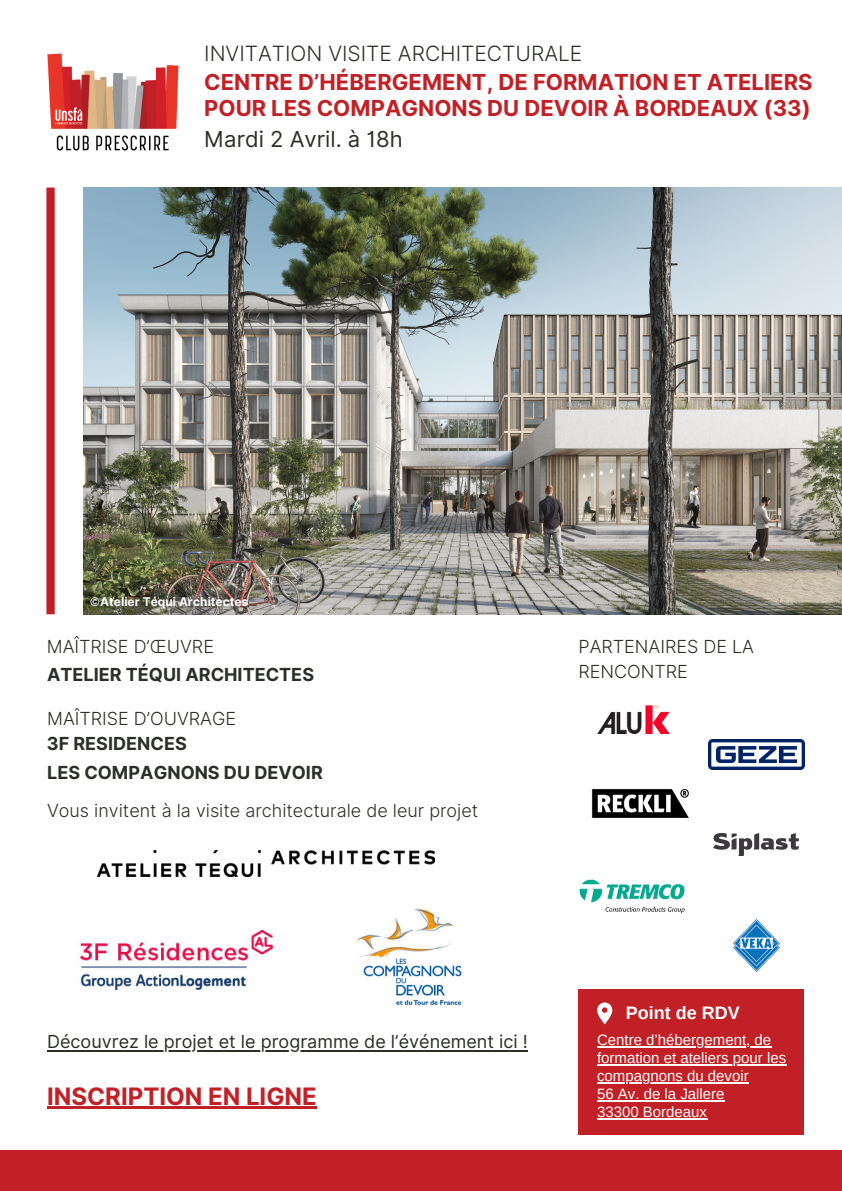
<style>
.page{position:relative;width:842px;height:1191px;background:#fff}
.page>*{position:absolute;margin:0;border:0;box-sizing:border-box;transform-origin:0 0}
.t1{font:700 24px "Inter";color:#c12026}
.t2{font:700 22px/25.5px "Inter";color:#c12026}
.t3{font:22px "Inter";color:#2b2f28}
.t4{font:300 21px "Inter";color:#2b2f28}
.t5{font:300 18px/24.8px "Inter";color:#2b2f28}
.t6{font:700 18px "Inter";color:#2b2f28}
.t7{font:18px "Inter";color:#2b2f28}
.t8{font:700 18px "Arimo";color:#fff}
.t9{font:15px/18px "Arimo";color:#fff}
.t10{font:700 12px "Inter";color:#fff}
</style>
<div class="page">
<div style="left:578px;top:989px;width:226px;height:145px;background:#c12026"></div>
<svg style="left:597px;top:1002px;width:15px;height:22px"></svg>
<div style="left:0;top:1149px;width:842px;height:41px;background:#c12026"></div>
<img style="left:47px;top:53px;width:132px;height:97px">
<div style="left:46px;top:187px;width:9px;height:427px;background:#c12026"></div>
<img style="left:708px;top:739px;width:96px;height:30px">
<img style="left:83px;top:187px;width:759px;height:427px">
<img style="left:591px;top:789px;width:99px;height:29px">
<img style="left:98px;top:850px;width:336px;height:26px">
<img style="left:80px;top:930px;width:193px;height:59px">
<img style="left:733px;top:919px;width:46px;height:52px">
<img style="left:597px;top:705px;width:72px;height:28px">
<img style="left:579px;top:879px;width:106px;height:35px">
<img style="left:357px;top:908px;width:105px;height:98px">
<hr style="left:47px;top:1106px;width:270px;height:2px;background:#c12026">
<hr style="left:47px;top:1049px;width:481px;height:2px;background:#2b2f28">
<hr style="left:597px;top:1046px;width:174px;height:1px;background:#fff">
<hr style="left:597px;top:1064px;width:189px;height:1px;background:#fff">
<hr style="left:597px;top:1082px;width:152px;height:1px;background:#fff">
<hr style="left:597px;top:1100px;width:128px;height:1px;background:#fff">
<hr style="left:597px;top:1118px;width:110px;height:1px;background:#fff">
<img style="left:713px;top:833px;width:86px;height:22px">
<p class="t4" style="left:204px;top:40px;width:380px">INVITATION VISITE ARCHITECTURALE</p>
<h4 class="t2" style="left:204px;top:69px;width:610px">CENTRE D’HÉBERGEMENT, DE FORMATION ET ATELIERS<br>POUR LES COMPAGNONS DU DEVOIR À BORDEAUX (33)</h4>
<p class="t3" style="left:204px;top:126px;width:200px">Mardi 2 Avril. à 18h</p>
<p class="t10" style="left:90px;top:594px;width:160px">©Atelier Téqui Architectes</p>
<p class="t5" style="left:47px;top:634px;width:169px">MAÎTRISE D’ŒUVRE</p>
<h1 class="t6" style="left:47px;top:663px;width:269px">ATELIER TÉQUI ARCHITECTES</h1>
<p class="t5" style="left:47px;top:706px;width:190px">MAÎTRISE D’OUVRAGE</p>
<p class="t6" style="left:47px;top:761px;width:277px">LES COMPAGNONS DU DEVOIR</p>
<h6 class="t6" style="left:47px;top:732px;width:141px">3F RESIDENCES</h6>
<p class="t5" style="left:47px;top:798px;width:433px">Vous invitent à la visite architecturale de leur projet</p>
<p class="t5" style="left:578px;top:634px;width:177px">PARTENAIRES DE LA<br>RENCONTRE</p>
<p class="t7" style="left:47px;top:1030px;width:482px">Découvrez le projet et le programme de l’événement ici !</p>
<h4 class="t1" style="left:47px;top:1081px;width:271px">INSCRIPTION EN LIGNE</h4>
<p class="t8" style="left:626px;top:1002px;width:115px">Point de RDV</p>
<p class="t9" style="left:597px;top:1030px;width:176px">Centre d’hébergement, de</p>
<p class="t9" style="left:597px;top:1048px;width:191px">formation et ateliers pour les</p>
<p class="t9" style="left:597px;top:1066px;width:153px">compagnons du devoir<br>56 Av. de la Jallere<br>33300 Bordeaux</p>
</div>
